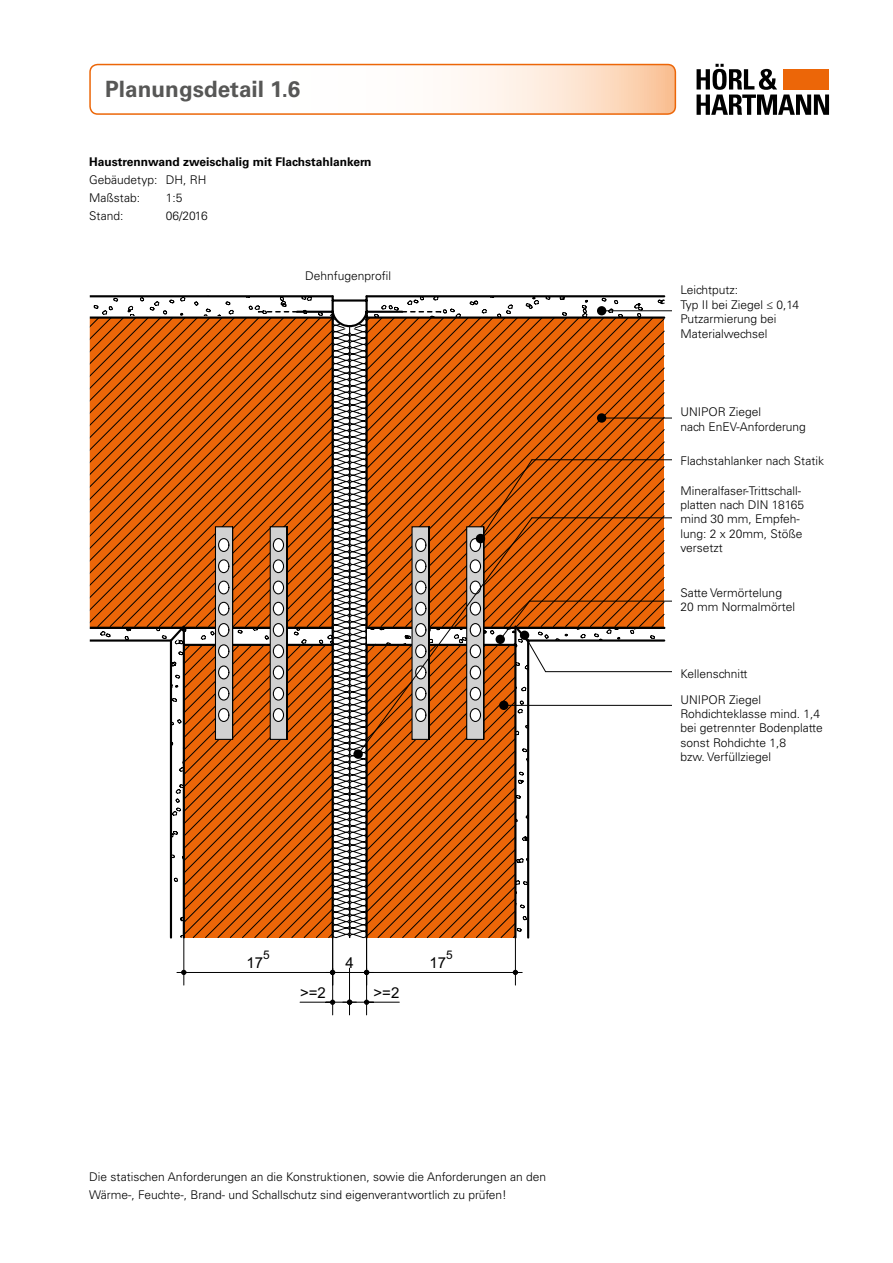
<style>
.page{position:relative;width:893px;height:1263px;background:#fff}
.page>*{position:absolute;margin:0;border:0;box-sizing:border-box;transform-origin:0 0}
.t1{font:700 22.5px "Univers LT Std";color:#575756}
.t2{font:15px "Arial";color:#000}
.t3{font:300 12px/14.4px "Univers LT Std";color:#000}
.t4{font:700 12px "Univers LT Std";color:#000}
.t5{font:11.85px "Arial";color:#000}
</style>
<div class="page">
<svg style="left:90px;top:65px;width:585px;height:49px"></svg>
<div style="left:89px;top:64px;width:587px;height:51px;border:2px solid #ec6608;border-radius:8px"></div>
<svg style="left:697px;top:64px;width:132px;height:51px"></svg>
<div style="left:783px;top:69px;width:46px;height:20px;background:#ec6608"></div>
<hr style="left:183px;top:938px;width:1px;height:47px;background:#000">
<svg style="left:177px;top:970px;width:9px;height:5px"></svg>
<hr style="left:184px;top:972px;width:149px;height:1px;background:#000">
<hr style="left:515px;top:938px;width:1px;height:47px;background:#000">
<hr style="left:367px;top:972px;width:148px;height:1px;background:#000">
<svg style="left:513px;top:970px;width:9px;height:5px"></svg>
<hr style="left:366px;top:938px;width:1px;height:47px;background:#000">
<hr style="left:332px;top:938px;width:1px;height:47px;background:#000">
<svg style="left:330px;top:970px;width:6px;height:5px"></svg>
<hr style="left:333px;top:972px;width:34px;height:1px;background:#000">
<svg style="left:364px;top:970px;width:6px;height:5px"></svg>
<hr style="left:300px;top:1002px;width:33px;height:1px;background:#000">
<hr style="left:349px;top:968px;width:1px;height:47px;background:#000">
<hr style="left:332px;top:968px;width:1px;height:47px;background:#000">
<hr style="left:367px;top:1002px;width:32px;height:1px;background:#000">
<hr style="left:366px;top:968px;width:1px;height:47px;background:#000">
<svg style="left:326px;top:1000px;width:47px;height:5px"></svg>
<svg style="left:89px;top:295px;width:583px;height:644px"></svg>
<h1 class="t1" style="left:105px;top:76px;width:197px">Planungsdetail 1.6</h1>
<p class="t4" style="left:89px;top:155px;width:284px">Haustrennwand zweischalig mit Flachstahlankern</p>
<p class="t3" style="left:89px;top:171px;width:119px;line-height:18px">Gebäudetyp: DH, RH<br>Maßstab:</p>
<p class="t3" style="left:166px;top:191px;width:18px">1:5</p>
<p class="t3" style="left:89px;top:209px;width:36px">Stand:</p>
<p class="t3" style="left:166px;top:209px;width:43px">06/2016</p>
<p class="t3" style="left:305px;top:268px;width:88px">Dehnfugenprofil</p>
<p class="t5" style="left:263px;top:947px;width:8px">5</p>
<p class="t2" style="left:246px;top:953px;width:18px">17</p>
<p class="t2" style="left:345px;top:953px;width:10px">4</p>
<p class="t2" style="left:300px;top:983px;width:27px">&gt;=2</p>
<p class="t2" style="left:373px;top:983px;width:27px">&gt;=2</p>
<p class="t5" style="left:446px;top:947px;width:8px">5</p>
<p class="t2" style="left:429px;top:953px;width:18px">17</p>
<p class="t3" style="left:89px;top:1168px;width:458px;line-height:18px">Die statischen Anforderungen an die Konstruktionen, sowie die Anforderungen an den<br>Wärme-, Feuchte-, Brand- und Schallschutz sind eigenverantwortlich zu prüfen!</p>
<p class="t3" style="left:680px;top:283px;width:120px">Leichtputz:<br>Typ II bei Ziegel ≤ 0,14<br>Putzarmierung bei<br>Materialwechsel</p>
<p class="t3" style="left:680px;top:405px;width:127px">UNIPOR Ziegel<br>nach EnEV-Anforderung</p>
<p class="t3" style="left:680px;top:453px;width:145px">Flachstahlanker nach Statik</p>
<p class="t3" style="left:680px;top:483px;width:125px">Mineralfaser-Trittschall&shy;platten nach DIN 18165 mind 30 mm, Empfeh&shy;lung: 2 x 20mm, Stöße versetzt</p>
<p class="t3" style="left:680px;top:585px;width:116px">Satte Vermörtelung<br>20 mm Normalmörtel</p>
<p class="t3" style="left:680px;top:660px;width:82px;line-height:26.1px">Kellenschnitt<br>UNIPOR Ziegel</p>
<p class="t3" style="left:680px;top:706px;width:144px">Rohdichteklasse mind. 1,4 bei getrennter Bodenplatte sonst Rohdichte 1,8<br>bzw. Verfüllziegel</p>
</div>
